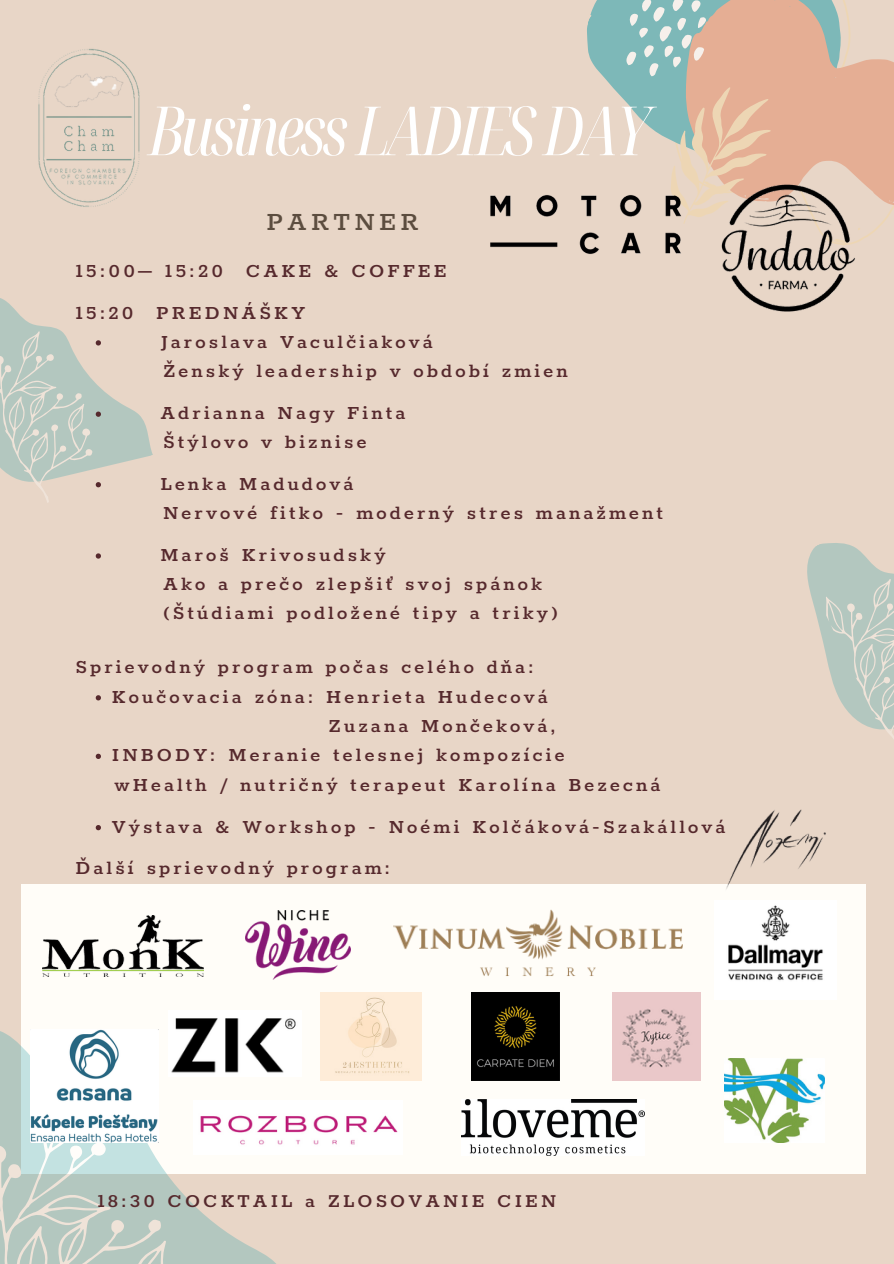
<style>
.page{position:relative;width:894px;height:1264px;background:#fff}
.page>*{position:absolute;margin:0;border:0;box-sizing:border-box;transform-origin:0 0}
.t1{font:italic extra-condensed 67.8px "Noto Serif Display";letter-spacing:-.05em;color:#fff}
.t2{font:500 28.5px "Rokkitt";letter-spacing:.15em;color:#5c4d3f}
.t3{font:600 21.3px/29.2px "Rokkitt";letter-spacing:.15em;color:#56292d}
.t4{font:600 21px "Rokkitt";letter-spacing:.15em;color:#56292d}
</style>
<div class="page">
<div style="left:0;top:0;width:893px;height:1263px;background:#e8d6c7"></div>
<div style="left:21px;top:884px;width:844px;height:290px;background:#fffdf8"></div>
<svg style="left:0;top:967px;width:275px;height:296px"></svg>
<svg style="left:0;top:1066px;width:232px;height:197px;fill:#b3c7bf"></svg>
<svg style="left:587px;top:0;width:29px;height:91px;fill:#7db8b8"></svg>
<svg style="left:780px;top:0;width:113px;height:238px;fill:#e5ae94"></svg>
<svg style="left:616px;top:0;width:164px;height:217px"></svg>
<img style="left:38px;top:49px;width:102px;height:158px">
<img style="left:490px;top:189px;width:210px;height:65px">
<img style="left:710px;top:170px;width:155px;height:142px">
<svg style="left:807px;top:543px;width:86px;height:195px"></svg>
<svg style="left:0;top:298px;width:153px;height:205px"></svg>
<svg style="left:96px;top:553px;width:5px;height:5px"></svg>
<svg style="left:96px;top:695px;width:5px;height:5px"></svg>
<svg style="left:96px;top:753px;width:5px;height:6px"></svg>
<svg style="left:96px;top:825px;width:5px;height:5px"></svg>
<img style="left:726px;top:809px;width:100px;height:172px">
<img style="left:461px;top:1099px;width:183px;height:56px">
<img style="left:724px;top:1058px;width:100px;height:84px">
<img style="left:168px;top:1010px;width:128px;height:66px">
<img style="left:43px;top:915px;width:160px;height:61px">
<img style="left:320px;top:992px;width:101px;height:88px">
<img style="left:245px;top:911px;width:106px;height:68px">
<img style="left:393px;top:909px;width:289px;height:67px">
<img style="left:612px;top:992px;width:88px;height:88px">
<img style="left:193px;top:1100px;width:205px;height:54px">
<img style="left:472px;top:992px;width:87px;height:88px">
<img style="left:30px;top:1029px;width:128px;height:113px">
<p class="t1" style="left:148px;top:83px;width:503px">Business LADIES DAY</p>
<p class="t2" style="left:266px;top:207px;width:154px">PARTNER</p>
<p class="t3" style="left:75px;top:257px;width:373px">15:00– 15:20 CAKE &amp; COFFEE</p>
<p class="t3" style="left:75px;top:298px;width:231px">15:20 PREDNÁŠKY</p>
<h2 class="t3" style="left:160px;top:328px;width:274px">Jaroslava Vaculčiaková</h2>
<p class="t3" style="left:163px;top:357px;width:406px">Ženský leadership v období zmien</p>
<h3 class="t3" style="left:160px;top:399px;width:246px">Adrianna Nagy Finta</h3>
<h3 class="t3" style="left:163px;top:428px;width:205px">Štýlovo v biznise</h3>
<p class="t3" style="left:160px;top:469px;width:194px">Lenka Madudová</p>
<h4 class="t3" style="left:163px;top:499px;width:501px">Nervové fitko - moderný stres manažment</h4>
<p class="t3" style="left:160px;top:541px;width:226px">Maroš Krivosudský</p>
<h4 class="t3" style="left:163px;top:570px;width:396px">Ako a prečo zlepšiť svoj spánok (Štúdiami podložené tipy a triky)</h4>
<p class="t3" style="left:75px;top:653px;width:459px">Sprievodný program počas celého dňa:</p>
<h4 class="t3" style="left:112px;top:682px;width:437px">Koučovacia zóna: Henrieta Hudecová</h4>
<p class="t3" style="left:328px;top:712px;width:229px">Zuzana Mončeková,</p>
<h4 class="t3" style="left:112px;top:741px;width:454px">INBODY: Meranie telesnej kompozície</h4>
<h4 class="t3" style="left:114px;top:770px;width:547px">wHealth / nutričný terapeut Karolína Bezecná</h4>
<p class="t3" style="left:112px;top:812px;width:615px">Výstava &amp; Workshop - Noémi Kolčáková-Szakállová</p>
<p class="t3" style="left:75px;top:853px;width:316px">Ďalší sprievodný program:</p>
<p class="t4" style="left:98px;top:1189px;width:460px">18:30 COCKTAIL a ZLOSOVANIE CIEN</p>
</div>
